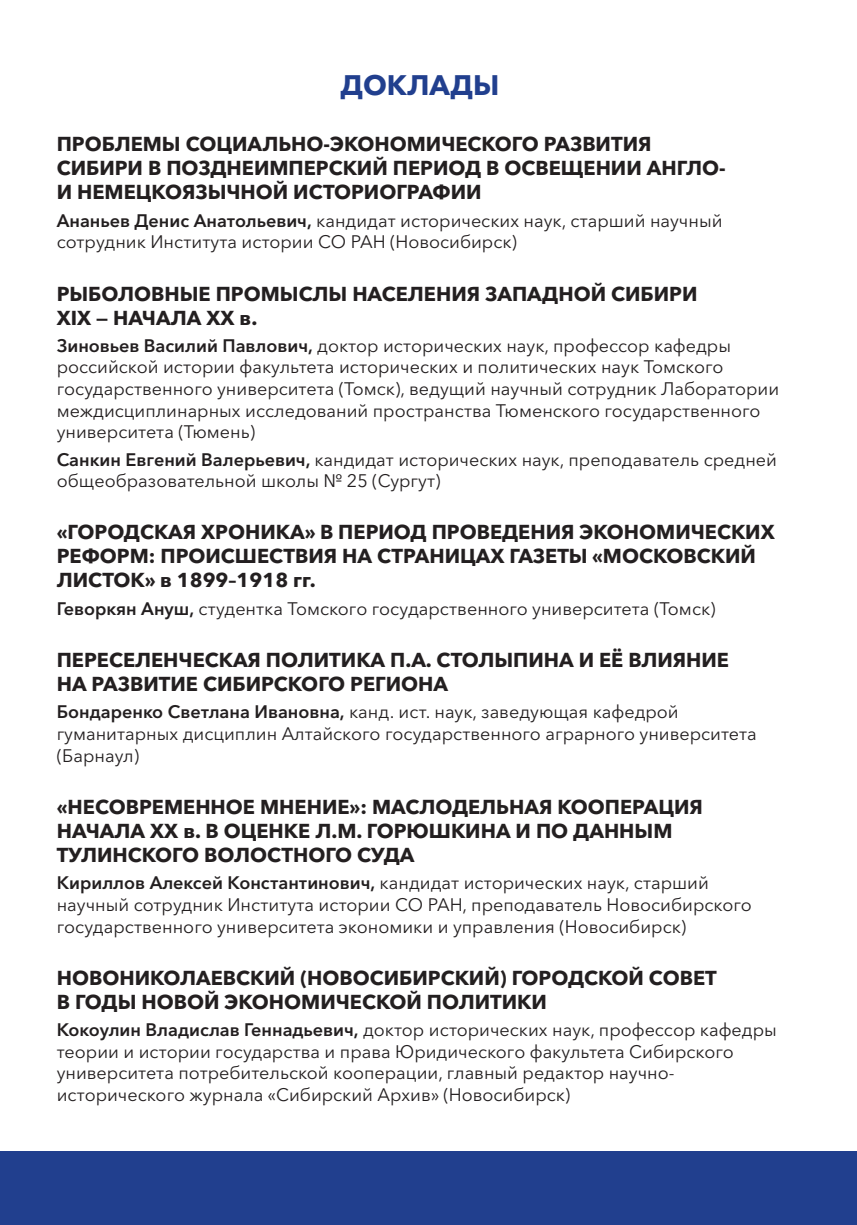
<style>
.page{position:relative;width:857px;height:1225px;background:#fff}
.page>*{position:absolute;margin:0;border:0;box-sizing:border-box;transform-origin:0 0}
.t1{font:700 28px "Avenir Next Cyr";color:#213f8e}
.AAA{font:700 20px/24px "Avenir Next Cyr";color:#231f20}
.BBB{font:18px/21.6px "Avenir Next Cyr";color:#231f20}
.s1{font-weight:600}
</style>
<div class="page">
<div style="left:0;top:1151px;width:856px;height:74px;background:#213f8e"></div>
<p class="t1" style="left:340px;top:68px;width:160px">ДОКЛАДЫ</p>
<p class="AAA" style="left:57px;top:132px;width:670px">ПРОБЛЕМЫ СОЦИАЛЬНО-ЭКОНОМИЧЕСКОГО РАЗВИТИЯ<br>СИБИРИ В ПОЗДНЕИМПЕРСКИЙ ПЕРИОД В ОСВЕЩЕНИИ АНГЛО-<br>И НЕМЕЦКОЯЗЫЧНОЙ ИСТОРИОГРАФИИ</p>
<p class="BBB" style="left:57px;top:209px;width:667px"><span class="s1">Ананьев Денис Анатольевич,</span> кандидат исторических наук, старший научный сотрудник Института истории СО РАН (Новосибирск)</p>
<p class="AAA" style="left:57px;top:281px;width:642px">РЫБОЛОВНЫЕ ПРОМЫСЛЫ НАСЕЛЕНИЯ ЗАПАДНОЙ СИБИРИ<br>XIX — НАЧАЛА ХХ в.</p>
<p class="BBB" style="left:57px;top:335px;width:723px"><span class="s1">Зиновьев Василий Павлович,</span> доктор исторических наук, профессор кафедры российской истории факультета исторических и политических наук Томского государственного университета (Томск), ведущий научный сотрудник Лаборатории междисциплинарных исследований пространства Тюменского государственного университета (Тюмень)</p>
<p class="BBB" style="left:57px;top:448px;width:721px"><span class="s1">Санкин Евгений Валерьевич,</span> кандидат исторических наук, преподаватель средней общеобразовательной школы № 25 (Сургут)</p>
<p class="AAA" style="left:57px;top:520px;width:719px">«ГОРОДСКАЯ ХРОНИКА» В ПЕРИОД ПРОВЕДЕНИЯ ЭКОНОМИЧЕСКИХ<br>РЕФОРМ: ПРОИСШЕСТВИЯ НА СТРАНИЦАХ ГАЗЕТЫ «МОСКОВСКИЙ<br>ЛИСТОК» в 1899–1918 гг.</p>
<p class="BBB" style="left:57px;top:597px;width:660px"><span class="s1">Геворкян Ануш,</span> студентка Томского государственного университета (Томск)</p>
<p class="AAA" style="left:57px;top:648px;width:673px">ПЕРЕСЕЛЕНЧЕСКАЯ ПОЛИТИКА П.А. СТОЛЫПИНА И ЕЁ ВЛИЯНИЕ<br>НА РАЗВИТИЕ СИБИРСКОГО РЕГИОНА</p>
<p class="BBB" style="left:57px;top:701px;width:701px"><span class="s1">Бондаренко Светлана Ивановна,</span> канд. ист. наук, заведующая кафедрой гуманитарных дисциплин Алтайского государственного аграрного университета (Барнаул)</p>
<p class="AAA" style="left:57px;top:795px;width:647px">«НЕСОВРЕМЕННОЕ МНЕНИЕ»: МАСЛОДЕЛЬНАЯ КООПЕРАЦИЯ<br>НАЧАЛА ХХ в. В ОЦЕНКЕ Л.М. ГОРЮШКИНА И ПО ДАННЫМ<br>ТУЛИНСКОГО ВОЛОСТНОГО СУДА</p>
<p class="BBB" style="left:57px;top:872px;width:696px"><span class="s1">Кириллов Алексей Константинович,</span> кандидат исторических наук, старший научный сотрудник Института истории СО РАН, преподаватель Новосибирского государственного университета экономики и управления (Новосибирск)</p>
<p class="AAA" style="left:57px;top:965px;width:661px">НОВОНИКОЛАЕВСКИЙ (НОВОСИБИРСКИЙ) ГОРОДСКОЙ СОВЕТ<br>В ГОДЫ НОВОЙ ЭКОНОМИЧЕСКОЙ ПОЛИТИКИ</p>
<p class="BBB" style="left:57px;top:1019px;width:721px"><span class="s1">Кокоулин Владислав Геннадьевич,</span> доктор исторических наук, профессор кафедры теории и истории государства и права Юридического факультета Сибирского университета потребительской кооперации, главный редактор научно&shy;исторического журнала «Сибирский Архив» (Новосибирск)</p>
</div>
